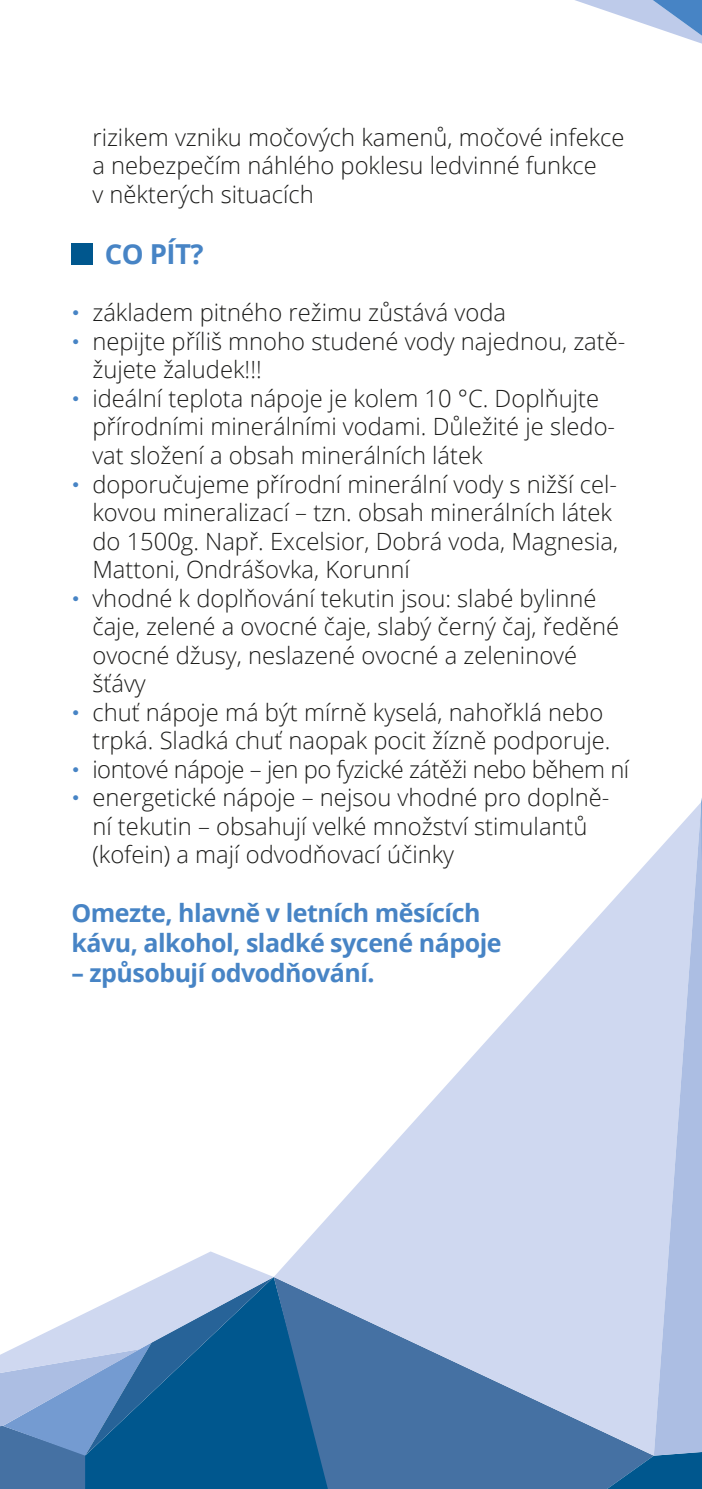
<style>
.page{position:relative;width:702px;height:1489px;background:#fff}
.page>*{position:absolute;margin:0;border:0;box-sizing:border-box;transform-origin:0 0}
.t1{font:700 27.5px "Open Sans";color:#4784c5}
.t2{font:700 25px/30px "Open Sans";letter-spacing:-.02em;color:#4784c5}
.t3{font:300 23.75px/28.5px "Open Sans";color:#1d1d1b}
.t4{font:300 23.75px "Open Sans";letter-spacing:-.02em;color:#1d1d1b}
.s1{font-family:"Raleway";font-weight:700;color:#4784c5}
</style>
<div class="page">
<svg style="left:274px;top:1455px;width:333px;height:33px;background:#3a6d9f"></svg>
<svg style="left:274px;top:907px;width:333px;height:548px;fill:#cfd8f0"></svg>
<div style="left:71px;top:243px;width:22px;height:21px;background:#00578e"></div>
<svg style="left:0;top:1251px;width:274px;height:238px"></svg>
<svg style="left:575px;top:0;width:127px;height:44px"></svg>
<svg style="left:607px;top:798px;width:95px;height:691px;background:#c0cee8"></svg>
<p class="t3" style="left:92px;top:122px;width:533px">rizikem vzniku močových kamenů, močové infekce a nebezpečím náhlého poklesu ledvinné funkce<br>v některých situacích</p>
<p class="t1" style="left:105px;top:235px;width:100px">CO PÍT?</p>
<p class="t3" style="left:71px;top:298px;width:436px"><span class="s1">•</span> základem pitného režimu zůstává voda</p>
<p class="t3" style="left:92px;top:326px;width:534px;text-indent:-21px"><span class="s1">•</span> nepijte příliš mnoho studené vody najednou, zatě&shy;žujete žaludek!!!</p>
<p class="t3" style="left:92px;top:383px;width:524px;text-indent:-21px"><span class="s1">•</span> ideální teplota nápoje je kolem 10 °C. Doplňujte přírodními minerálními vodami. Důležité je sledo&shy;vat složení a obsah minerálních látek</p>
<p class="t3" style="left:92px;top:469px;width:527px;text-indent:-21px"><span class="s1">•</span> doporučujeme přírodní minerální vody s nižší cel&shy;kovou mineralizací – tzn. obsah minerálních látek do 1500g. Např. Excelsior, Dobrá voda, Magnesia, Mattoni, Ondrášovka, Korunní</p>
<p class="t3" style="left:92px;top:583px;width:528px;text-indent:-21px"><span class="s1">•</span> vhodné k doplňování tekutin jsou: slabé bylinné čaje, zelené a ovocné čaje, slabý černý čaj, ředěné ovocné džusy, neslazené ovocné a zeleninové šťávy</p>
<p class="t3" style="left:92px;top:697px;width:519px;text-indent:-21px"><span class="s1">•</span> chuť nápoje má být mírně kyselá, nahořklá nebo trpká. Sladká chuť naopak pocit žízně podporuje.</p>
<p class="t4" style="left:71px;top:752px;width:559px"><span class="s1">•</span> iontové nápoje – jen po fyzické zátěži nebo během ní</p>
<p class="t3" style="left:92px;top:782px;width:518px;text-indent:-21px"><span class="s1">•</span> energetické nápoje – nejsou vhodné pro doplně&shy;ní tekutin – obsahují velké množství stimulantů (kofein) a mají odvodňovací účinky</p>
<p class="t2" style="left:71px;top:897px;width:431px">Omezte, hlavně v letních měsících kávu, alkohol, sladké sycené nápoje</p>
<p class="t2" style="left:71px;top:957px;width:305px">– způsobují odvodňování.</p>
</div>
